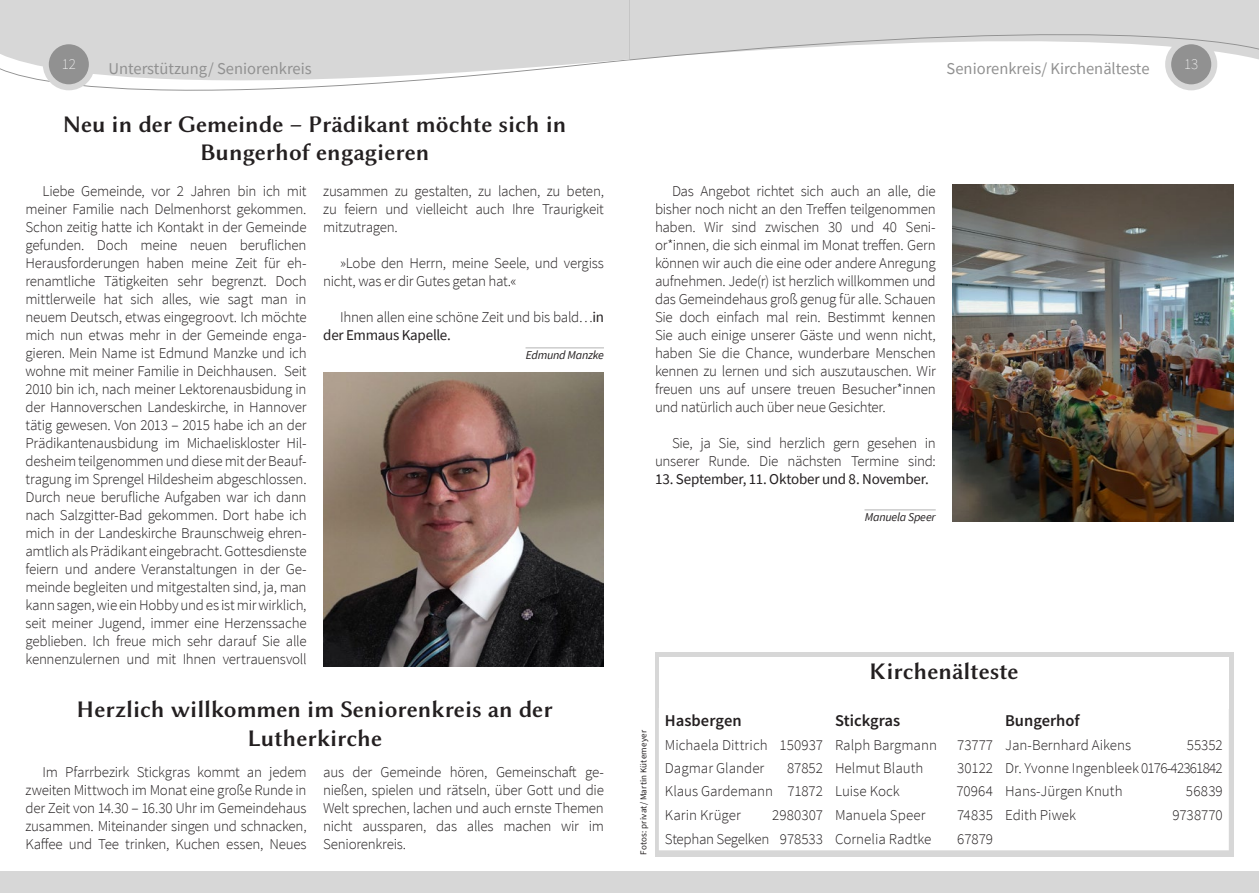
<style>
.page{position:relative;width:1259px;height:893px;background:#fff}
.page>*{position:absolute;margin:0;border:0;box-sizing:border-box;transform-origin:0 0}
.GB_Überschrift{font:24px/28.5px "Lin Biolinum OB";color:#231f20;text-align:center}
.GB_Seitenüberschrift{font:16.5px "Source Sans Pro";color:#919191}
.GB_Text{font:600 16.5px "Source Sans Pro";color:#231f20}
.GB_Text-2{font:300 15px/18px "Source Sans Pro";letter-spacing:-.015em;color:#231f20;text-align:justify}
.GB_Text-3{font:15px "Source Sans Pro";letter-spacing:-.015em;color:#231f20}
.GB_Text-4{font:300 15px "Source Sans Pro";letter-spacing:.005em;color:#231f20}
.GB_Text-5{font:300 15px "Source Sans Pro";letter-spacing:.01em;color:#231f20}
.t1{font:200 15px "Source Sans Pro";color:#fff}
.GB_Verfasser{font:italic 12px "Source Sans Pro";letter-spacing:-.015em;color:#231f20}
.GB_Fototext_links{font:9px "Source Sans Pro";letter-spacing:.02em;color:#231f20}
.s1{font-weight:400}
</style>
<div class="page">
<svg style="left:0;top:0;width:629px;height:91px;fill:#d7d7d7"></svg>
<div style="left:46px;top:41px;width:46px;height:46px;background:#919191;border-radius:50%"></div>
<div style="left:43px;top:38px;width:52px;height:52px;border:6px solid #d7d7d7;border-radius:50%"></div>
<div style="left:1168px;top:41px;width:46px;height:46px;background:#919191;border-radius:50%"></div>
<div style="left:1165px;top:38px;width:52px;height:52px;border:6px solid #d7d7d7;border-radius:50%"></div>
<svg style="left:629px;top:0;width:630px;height:63px"></svg>
<div style="left:0;top:872px;width:629px;height:21px;background:#d7d7d7"></div>
<div style="left:629px;top:872px;width:630px;height:21px;background:#d7d7d7"></div>
<svg style="left:655px;top:653px;width:578px;height:204px;fill:#d7d7d7"></svg>
<svg style="left:659px;top:709px;width:569px;height:141px"></svg>
<div style="left:659px;top:658px;width:569px;height:51px;background:#fff"></div>
<hr style="left:525px;top:347px;width:79px;height:1px;background:#b3b3b3">
<img style="left:323px;top:372px;width:281px;height:294px">
<hr style="left:864px;top:509px;width:71px;height:1px;background:#b3b3b3">
<img style="left:952px;top:185px;width:281px;height:336px">
<p class="t1" style="left:62px;top:55px;width:16px">12</p>
<p class="t1" style="left:1184px;top:55px;width:16px">13</p>
<p class="GB_Seitenüberschrift" style="left:946px;top:58px;width:204px">Seniorenkreis/ Kirchenälteste</p>
<p class="GB_Seitenüberschrift" style="left:108px;top:58px;width:205px">Unterstützung/ Seniorenkreis</p>
<p class="GB_Überschrift" style="left:63px;top:110px;width:505px">Neu in der Gemeinde – Prädikant möchte sich in<br>Bungerhof engagieren</p>
<p class="GB_Text-2" style="left:26px;top:182px;width:283px;text-indent:17px">Liebe Gemeinde, vor 2 Jahren bin ich mit meiner Familie nach Delmenhorst gekommen.<br>Schon zeitig hatte ich Kontakt in der Gemeinde gefunden. Doch meine neuen beruflichen Herausforderungen haben meine Zeit für eh&shy;renamtliche Tätigkeiten sehr begrenzt. Doch mittlerweile hat sich alles, wie sagt man in neuem Deutsch, etwas eingegroovt. Ich möchte mich nun etwas mehr in der Gemeinde enga&shy;gieren. Mein Name ist Edmund Manzke und ich wohne mit meiner Familie in Deichhausen. Seit 2010 bin ich, nach meiner Lektorenausbidung in der Hannoverschen Landeskirche, in Hannover tätig gewesen. Von 2013 – 2015 habe ich an der Prädikantenausbidung im Michaeliskloster Hil&shy;desheim teilgenommen und diese mit der Beauf&shy;tragung im Sprengel Hildesheim abgeschlossen.<br>Durch neue berufliche Aufgaben war ich dann nach Salzgitter-Bad gekommen. Dort habe ich mich in der Landeskirche Braunschweig ehren&shy;amtlich als Prädikant eingebracht. Gottesdienste feiern und andere Veranstaltungen in der Ge&shy;meinde begleiten und mitgestalten sind, ja, man kann sagen, wie ein Hobby und es ist mir wirklich, seit meiner Jugend, immer eine Herzenssache geblieben. Ich freue mich sehr darauf Sie alle kennenzulernen und mit Ihnen vertrauensvoll</p>
<p class="GB_Überschrift" style="left:77px;top:694px;width:478px">Herzlich willkommen im Seniorenkreis an der<br>Lutherkirche</p>
<p class="GB_Text-2" style="left:323px;top:182px;width:282px">zusammen zu gestalten, zu lachen, zu beten, zu feiern und vielleicht auch Ihre Traurigkeit mitzutragen.</p>
<p class="GB_Text-2" style="left:323px;top:254px;width:282px;text-indent:17px">»Lobe den Herrn, meine Seele, und vergiss nicht, was er dir Gutes getan hat.«</p>
<p class="GB_Text-2" style="left:323px;top:308px;width:282px;text-indent:17px">Ihnen allen eine schöne Zeit und bis bald…<span class="s1">in der Emmaus Kapelle.</span></p>
<p class="GB_Verfasser" style="left:526px;top:347px;width:80px">Edmund Manzke</p>
<p class="GB_Text-2" style="left:26px;top:763px;width:283px;text-indent:17px">Im Pfarrbezirk Stickgras kommt an jedem zweiten Mittwoch im Monat eine große Runde in der Zeit von 14.30 – 16.30 Uhr im Gemeindehaus zusammen. Miteinander singen und schnacken, Kaffee und Tee trinken, Kuchen essen, Neues</p>
<p class="GB_Text-2" style="left:323px;top:763px;width:282px">aus der Gemeinde hören, Gemeinschaft ge&shy;nießen, spielen und rätseln, über Gott und die Welt sprechen, lachen und auch ernste Themen nicht aussparen, das alles machen wir im Seniorenkreis.</p>
<p class="GB_Text-2" style="left:655px;top:182px;width:282px;text-indent:17px">Das Angebot richtet sich auch an alle, die bisher noch nicht an den Treffen teilgenommen haben. Wir sind zwischen 30 und 40 Seni&shy;or*innen, die sich einmal im Monat treffen. Gern können wir auch die eine oder andere Anregung aufnehmen. Jede(r) ist herzlich willkommen und das Gemeindehaus groß genug für alle. Schauen Sie doch einfach mal rein. Bestimmt kennen Sie auch einige unserer Gäste und wenn nicht, haben Sie die Chance, wunderbare Menschen kennen zu lernen und sich auszutauschen. Wir freuen uns auf unsere treuen Besucher*innen und natürlich auch über neue Gesichter.</p>
<p class="GB_Text-2" style="left:655px;top:434px;width:282px;text-align:right">Sie, ja Sie, sind herzlich gern gesehen in unserer Runde. Die nächsten Termine sind:</p>
<p class="GB_Text-3" style="left:655px;top:470px;width:275px">13. September, 11. Oktober und 8. November.</p>
<p class="GB_Verfasser" style="left:865px;top:509px;width:72px">Manuela Speer</p>
<p class="GB_Fototext_links" style="left:638px;top:855px;width:126px;rotate:-90deg">Fotos: privat/ Martin Kütemeyer</p>
<p class="GB_Überschrift" style="left:869px;top:657px;width:151px">Kirchenälteste</p>
<p class="GB_Text" style="left:665px;top:710px;width:78px">Hasbergen</p>
<p class="GB_Text" style="left:835px;top:710px;width:67px">Stickgras</p>
<p class="GB_Text" style="left:1005px;top:710px;width:76px">Bungerhof</p>
<p class="GB_Text-2" style="left:665px;top:736px;width:160px">Michaela Dittrich 150937</p>
<p class="GB_Text-2" style="left:835px;top:736px;width:104px">Ralph Bargmann</p>
<p class="GB_Text-2" style="left:957px;top:736px;width:37px">73777</p>
<p class="GB_Text-2" style="left:1005px;top:736px;width:128px">Jan-Bernhard Aikens</p>
<p class="GB_Text-2" style="left:1186px;top:736px;width:37px">55352</p>
<p class="GB_Text-2" style="left:665px;top:759px;width:101px">Dagmar Glander</p>
<p class="GB_Text-2" style="left:787px;top:759px;width:37px">87852</p>
<p class="GB_Text-2" style="left:835px;top:759px;width:90px">Helmut Blauth</p>
<p class="GB_Text-2" style="left:957px;top:759px;width:37px">30122</p>
<p class="GB_Text-2" style="left:1005px;top:759px;width:219px">Dr. Yvonne Ingenbleek 0176-42361842</p>
<p class="GB_Text-2" style="left:665px;top:782px;width:160px">Klaus Gardemann 71872</p>
<p class="GB_Text-2" style="left:835px;top:782px;width:66px">Luise Kock</p>
<p class="GB_Text-2" style="left:956px;top:782px;width:38px">70964</p>
<p class="GB_Text-2" style="left:1005px;top:782px;width:119px">Hans-Jürgen Knuth</p>
<p class="GB_Text-2" style="left:1186px;top:782px;width:38px">56839</p>
<p class="GB_Text-4" style="left:665px;top:806px;width:77px">Karin Krüger</p>
<p class="GB_Text-5" style="left:772px;top:806px;width:52px">2980307</p>
<p class="GB_Text-2" style="left:835px;top:806px;width:92px">Manuela Speer</p>
<p class="GB_Text-2" style="left:957px;top:806px;width:38px">74835</p>
<p class="GB_Text-2" style="left:1005px;top:806px;width:73px">Edith Piwek</p>
<p class="GB_Text-2" style="left:1172px;top:806px;width:52px">9738770</p>
<p class="GB_Text-2" style="left:665px;top:830px;width:160px">Stephan Segelken 978533</p>
<p class="GB_Text-2" style="left:835px;top:830px;width:98px">Cornelia Radtke</p>
<p class="GB_Text-2" style="left:957px;top:830px;width:37px">67879</p>
</div>
